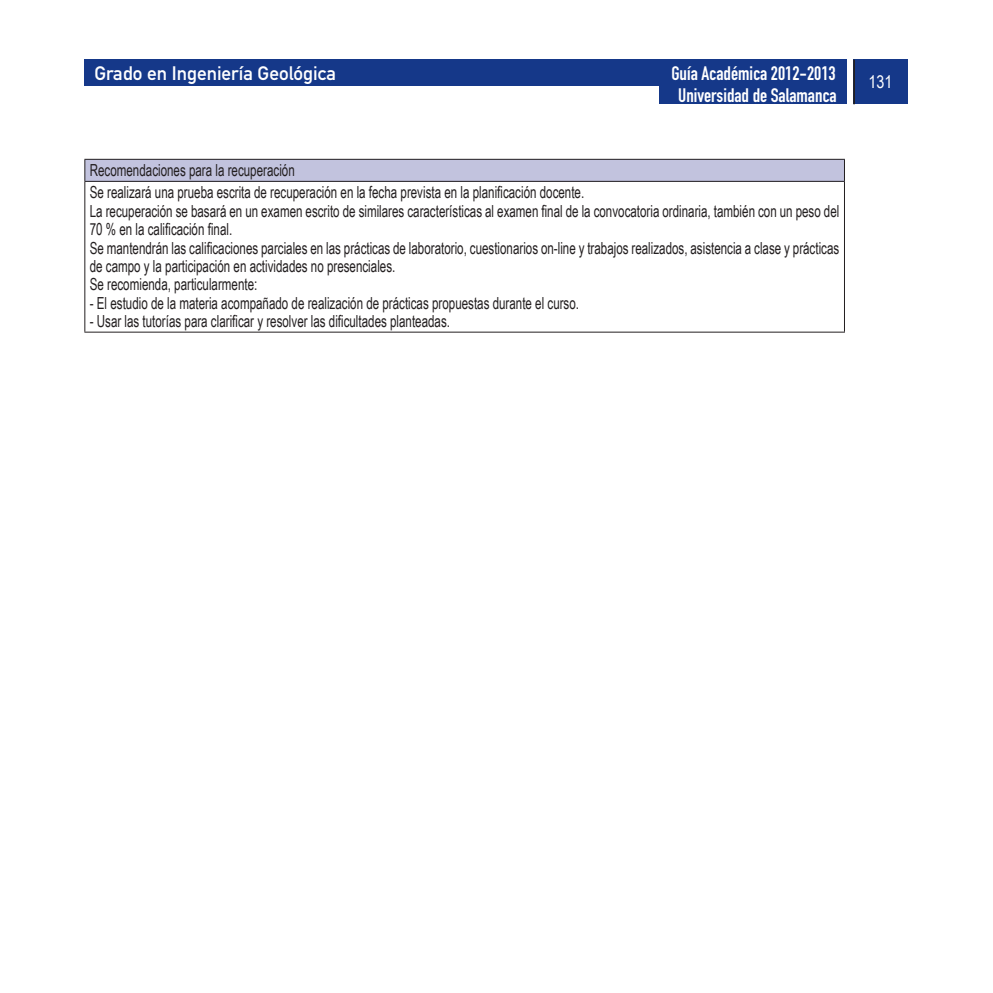
<style>
.page{position:relative;width:993px;height:993px;background:#fff}
.page>*{position:absolute;margin:0;border:0;box-sizing:border-box;transform-origin:0 0}
.t1{font:19.25px "DIN Engschrift Alternate";color:#fff}
.t2{font:19.25px "DIN Mittelschrift";color:#fff}
.t3{font:17.5px "Arial Narrow";color:#fff}
.t4{font:16.62px/18.4px "Arial Narrow";color:#231f20;scale:.85 1}
</style>
<div class="page">
<div style="left:852px;top:60px;width:55px;height:44px;background:#153889"></div>
<hr style="left:852px;top:60px;width:2px;height:44px;background:#231f20">
<div style="left:658px;top:60px;width:187px;height:44px;background:#153889"></div>
<div style="left:84px;top:60px;width:761px;height:26px;background:#153889"></div>
<div style="left:85px;top:159px;width:759px;height:22px;background:#c2c3de"></div>
<hr style="left:84px;top:159px;width:760px;height:1px;background:#231f20">
<svg style="left:84px;top:160px;width:1px;height:21px"></svg>
<hr style="left:84px;top:181px;width:760px;height:1px;background:#231f20">
<hr style="left:84px;top:182px;width:1px;height:149px;background:#231f20">
<hr style="left:843px;top:182px;width:1px;height:149px;background:#231f20">
<hr style="left:84px;top:331px;width:760px;height:1px;background:#231f20">
<p class="t2" style="left:94px;top:62px;width:243px">Grado en Ingeniería Geológica</p>
<p class="t1" style="left:671px;top:62px;width:166px">Guía Académica 2012-2013</p>
<p class="t1" style="left:678px;top:84px;width:160px">Universidad de Salamanca</p>
<p class="t4" style="left:90px;top:161px;width:242px">Recomendaciones para la recuperación</p>
<p class="t4" style="left:90px;top:183px;width:583px">Se realizará una prueba escrita de recuperación en la fecha prevista en la planificación docente.</p>
<p class="t4" style="left:90px;top:201px;width:883px">La recuperación se basará en un examen escrito de similares características al examen final de la convocatoria ordinaria, también con un peso del<br>70 % en la calificación final.</p>
<p class="t4" style="left:90px;top:238px;width:882px">Se mantendrán las calificaciones parciales en las prácticas de laboratorio, cuestionarios on-line y trabajos realizados, asistencia a clase y prácticas de campo y la participación en actividades no presenciales.</p>
<p class="t4" style="left:90px;top:274px;width:199px">Se recomienda, particularmente:</p>
<p class="t4" style="left:90px;top:293px;width:577px">- El estudio de la materia acompañado de realización de prácticas propuestas durante el curso.</p>
<p class="t4" style="left:90px;top:311px;width:425px">- Usar las tutorías para clarificar y resolver las dificultades planteadas.</p>
<p class="t3" style="left:868px;top:69px;width:25px">131</p>
</div>
